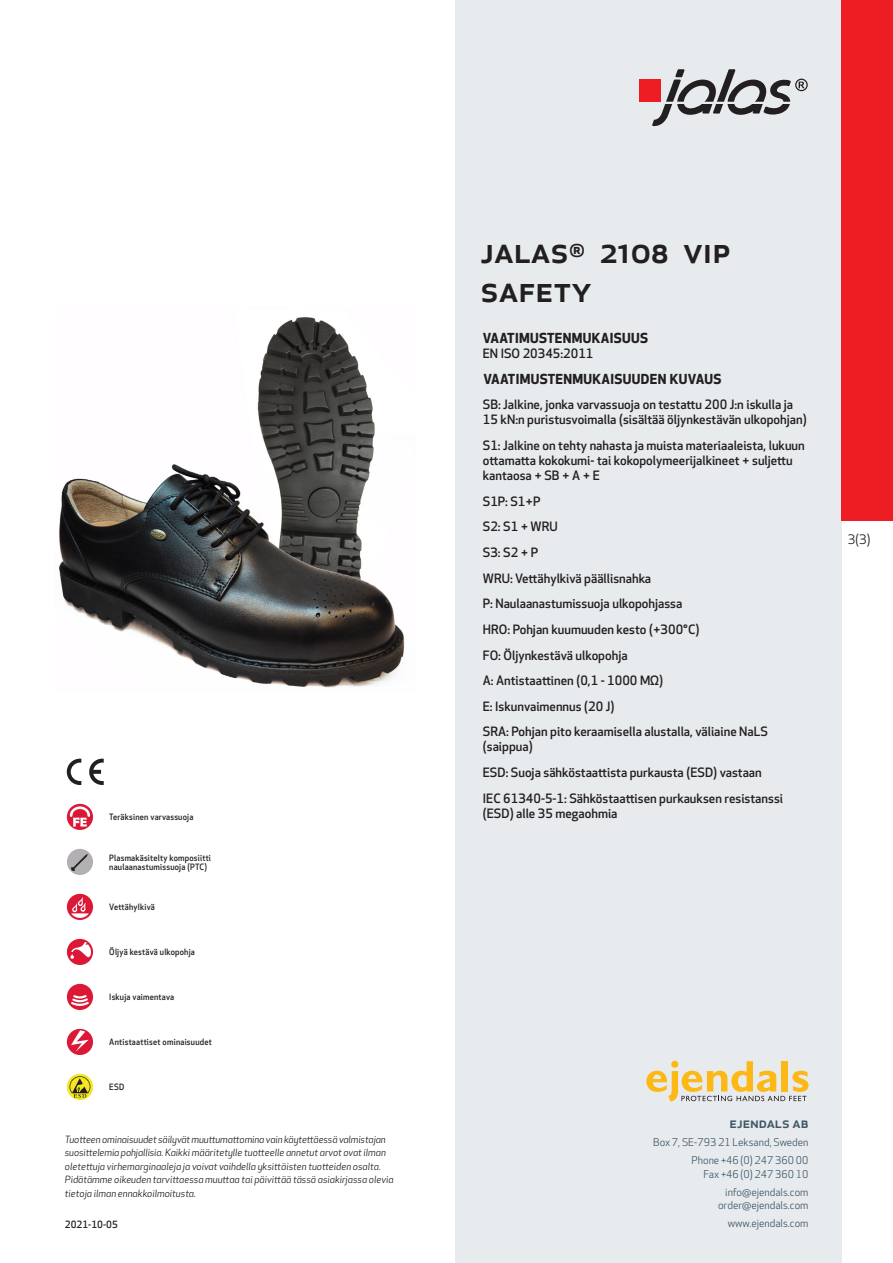
<style>
.page{position:relative;width:893px;height:1263px;background:#fff}
.page>*{position:absolute;margin:0;border:0;box-sizing:border-box;transform-origin:0 0}
.prodname{font:500 36px/39px "Apex New";color:#231f20}
.t1{font:500 15px "Apex New";color:#405968}
.Funktion_body{font:700 13.5px "Apex New";letter-spacing:.025em;color:#231f20}
.t2{font:12.75px "Apex New";color:#231f20}
.Funktion_body-2{font:500 12.6px/15px "Apex New";color:#231f20}
.t3{font:10.5px/18px "Apex New";color:#405968;text-align:right}
.t4{font:italic 9.75px/13.5px "Apex New";color:#231f20}
.t5{font:500 9.75px "Apex New";color:#231f20}
.Funktion_body-3{font:500 8.55px/9px "Apex New";letter-spacing:.025em;color:#231f20;scale:.95 1}
</style>
<div class="page">
<div style="left:455px;top:0;width:387px;height:1263px;background:#e8ebee"></div>
<svg style="left:646px;top:1061px;width:162px;height:40px"></svg>
<img style="left:59px;top:317px;width:346px;height:371px">
<div style="left:842px;top:0;width:51px;height:520px;background:#ee1d23"></div>
<svg style="left:67px;top:804px;width:26px;height:26px"></svg>
<svg style="left:70px;top:806px;width:20px;height:21px"></svg>
<div style="left:67px;top:849px;width:26px;height:26px;background:#b3b0b3;border-radius:50%"></div>
<svg style="left:71px;top:854px;width:17px;height:17px"></svg>
<div style="left:67px;top:894px;width:26px;height:26px;background:#db1836;border-radius:50%"></div>
<svg style="left:71px;top:897px;width:18px;height:21px"></svg>
<div style="left:67px;top:939px;width:26px;height:26px;background:#db1836;border-radius:50%"></div>
<svg style="left:70px;top:942px;width:21px;height:17px"></svg>
<div style="left:67px;top:984px;width:26px;height:26px;background:#db1836;border-radius:50%"></div>
<svg style="left:69px;top:995px;width:22px;height:12px"></svg>
<div style="left:67px;top:1029px;width:26px;height:26px;background:#db1836;border-radius:50%"></div>
<svg style="left:71px;top:1030px;width:18px;height:22px"></svg>
<svg style="left:67px;top:1074px;width:26px;height:26px"></svg>
<svg style="left:70px;top:1076px;width:20px;height:22px"></svg>
<svg style="left:89px;top:759px;width:15px;height:26px"></svg>
<svg style="left:67px;top:759px;width:14px;height:26px"></svg>
<div style="left:639px;top:80px;width:22px;height:22px;background:#ee1d23"></div>
<svg style="left:652px;top:69px;width:156px;height:57px"></svg>
<p class="Funktion_body-3" style="left:109px;top:812px;width:90px">Teräksinen varvassuoja</p>
<p class="Funktion_body-3" style="left:109px;top:853px;width:109px">Plasmakäsitelty komposiitti naulaanastumissuoja (PTC)</p>
<p class="Funktion_body-3" style="left:109px;top:902px;width:49px">Vettähylkivä</p>
<p class="Funktion_body-3" style="left:109px;top:947px;width:92px">Öljyä kestävä ulkopohja</p>
<p class="Funktion_body-3" style="left:109px;top:992px;width:70px">Iskuja vaimentava</p>
<p class="Funktion_body-3" style="left:109px;top:1037px;width:109px">Antistaattiset ominaisuudet</p>
<p class="Funktion_body-3" style="left:109px;top:1082px;width:17px">ESD</p>
<p class="t4" style="left:65px;top:1132px;width:330px">Tuotteen ominaisuudet säilyvät muuttumattomina vain käytettäessä valmistajan suosittelemia pohjallisia. Kaikki määritetylle tuotteelle annetut arvot ovat ilman oletettuja virhemarginaaleja ja voivat vaihdella yksittäisten tuotteiden osalta.<br>Pidätämme oikeuden tarvittaessa muuttaa tai päivittää tässä asiakirjassa olevia tietoja ilman ennakkoilmoitusta.</p>
<p class="t5" style="left:65px;top:1218px;width:54px">2021-10-05</p>
<p class="prodname" style="left:480px;top:230px;width:252px">JALAS<sup>®</sup> 2108 VIP<br>SAFETY</p>
<p class="Funktion_body" style="left:483px;top:328px;width:167px">VAATIMUSTENMUKAISUUS</p>
<p class="Funktion_body-2" style="left:483px;top:346px;width:112px">EN ISO 20345:2011</p>
<p class="Funktion_body" style="left:483px;top:369px;width:239px">VAATIMUSTENMUKAISUUDEN KUVAUS</p>
<p class="Funktion_body-2" style="left:483px;top:397px;width:325px">SB: Jalkine, jonka varvassuoja on testattu 200 J:n iskulla ja<br>15 kN:n puristusvoimalla (sisältää öljynkestävän ulkopohjan)</p>
<p class="Funktion_body-2" style="left:483px;top:438px;width:323px">S1: Jalkine on tehty nahasta ja muista materiaaleista, lukuun ottamatta kokokumi- tai kokopolymeerijalkineet + suljettu kantaosa + SB + A + E</p>
<p class="Funktion_body-2" style="left:483px;top:493px;width:59px">S1P: S1+P</p>
<p class="Funktion_body-2" style="left:483px;top:519px;width:76px">S2: S1 + WRU</p>
<p class="Funktion_body-2" style="left:483px;top:545px;width:57px">S3: S2 + P</p>
<p class="Funktion_body-2" style="left:483px;top:570px;width:170px">WRU: Vettähylkivä päällisnahka</p>
<p class="Funktion_body-2" style="left:483px;top:596px;width:201px">P: Naulaanastumissuoja ulkopohjassa</p>
<p class="Funktion_body-2" style="left:483px;top:622px;width:218px">HRO: Pohjan kuumuuden kesto (+300°C)</p>
<p class="Funktion_body-2" style="left:483px;top:647px;width:146px">FO: Öljynkestävä ulkopohja</p>
<p class="Funktion_body-2" style="left:483px;top:673px;width:182px">A: Antistaattinen (0,1 - 1000 MΩ)</p>
<p class="Funktion_body-2" style="left:483px;top:698px;width:133px">E: Iskunvaimennus (20 J)</p>
<p class="Funktion_body-2" style="left:483px;top:724px;width:287px">SRA: Pohjan pito keraamisella alustalla, väliaine NaLS (saippua)</p>
<p class="Funktion_body-2" style="left:483px;top:765px;width:280px">ESD: Suoja sähköstaattista purkausta (ESD) vastaan</p>
<p class="Funktion_body-2" style="left:483px;top:790px;width:302px">IEC 61340-5-1: Sähköstaattisen purkauksen resistanssi (ESD) alle 35 megaohmia</p>
<p class="t2" style="left:848px;top:531px;width:24px">3(3)</p>
<p class="t1" style="left:729px;top:1113px;width:80px">ejendals ab</p>
<p class="t3" style="left:653px;top:1133px;width:157px">Box 7, SE-793 21 Leksand, Sweden<br>Phone +46 (0) 247 360 00</p>
<p class="t3" style="left:703px;top:1165px;width:107px">Fax +46 (0) 247 360 10 info@ejendals.com</p>
<p class="t3" style="left:718px;top:1196px;width:92px">order@ejendals.com</p>
<p class="t3" style="left:728px;top:1215px;width:82px">www.ejendals.com</p>
</div>
